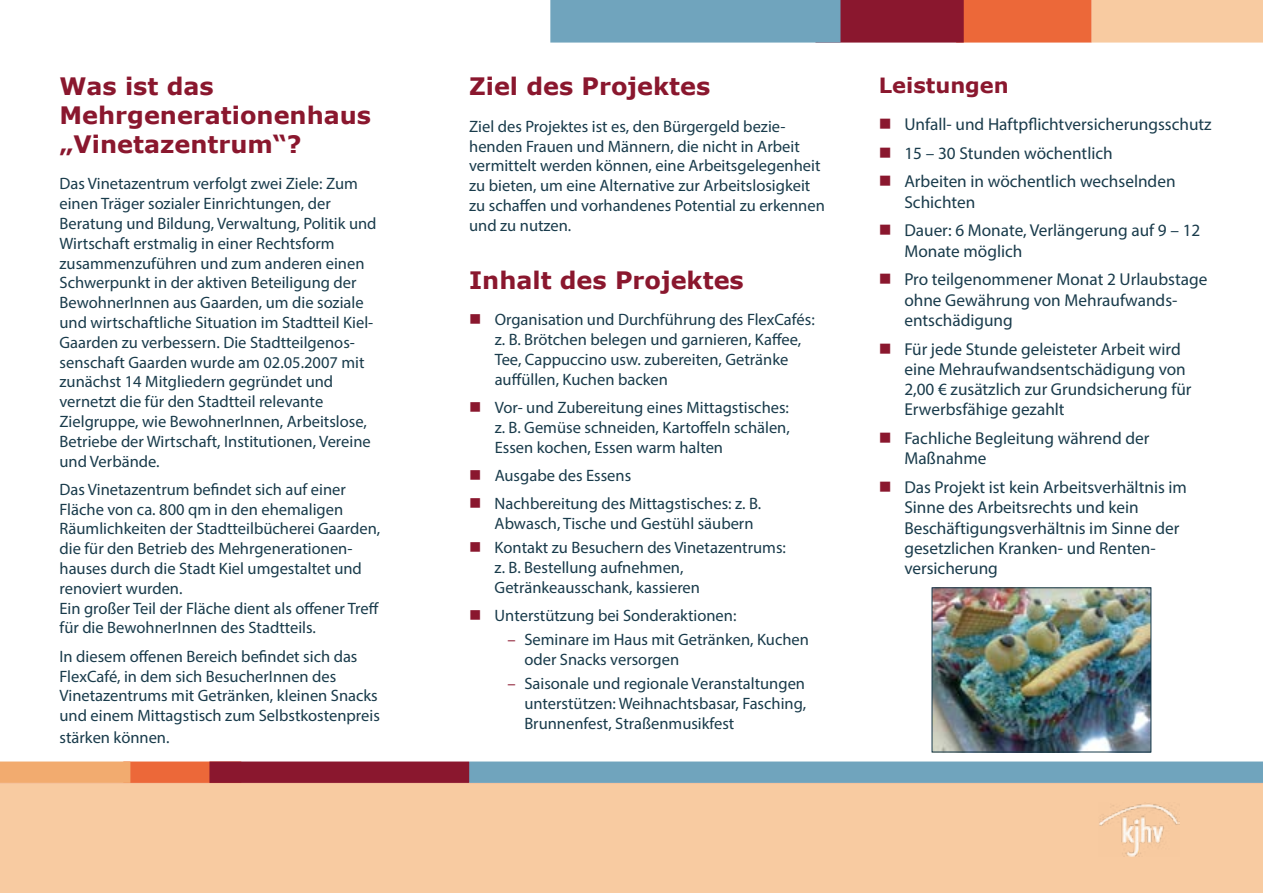
<style>
.page{position:relative;width:1263px;height:893px;background:#fff}
.page>*{position:absolute;margin:0;border:0;box-sizing:border-box;transform-origin:0 0}
.t1{font:700 24px/28.8px "Verdana";color:#8a172e}
.t2{font:700 21px "Verdana";color:#8a172e}
.t3{font:17.25px/20.2px "Myriad Pro";color:#193b4b}
.t4{font:16.5px/19.8px "Myriad Pro";color:#193b4b}
.s1{color:#8a172e}
</style>
<div class="page">
<div style="left:0;top:783px;width:1263px;height:110px;background:#f8cba1"></div>
<div style="left:123px;top:761px;width:118px;height:22px;background:#ec6839;border:2px solid #ec6839"></div>
<svg style="left:0;top:761px;width:130px;height:22px;background:#f2ad72"></svg>
<svg style="left:469px;top:761px;width:794px;height:22px;background:#74a6be"></svg>
<div style="left:209px;top:761px;width:260px;height:22px;background:#8a172e;border:2px solid #8a172e"></div>
<svg style="left:550px;top:0;width:713px;height:43px;background:#ac8b87"></svg>
<img style="left:933px;top:589px;width:216px;height:161px">
<div style="left:931px;top:587px;width:220px;height:165px;border:1px solid #193b4b"></div>
<img style="left:1098px;top:803px;width:81px;height:54px">
<h1 class="t1" style="left:60px;top:71px;width:313px">Was ist das<br>Mehrgenerationenhaus „Vinetazentrum“?</h1>
<p class="t4" style="left:60px;top:174px;width:319px">Das Vinetazentrum verfolgt zwei Ziele: Zum einen Träger sozialer Einrichtungen, der Beratung und Bildung, Verwaltung, Politik und Wirtschaft erstmalig in einer Rechtsform zusammenzuführen und zum anderen einen Schwerpunkt in der aktiven Beteiligung der BewohnerInnen aus Gaarden, um die soziale und wirtschaftliche Situation im Stadtteil Kiel-Gaarden zu verbessern. Die Stadtteilgenos&shy;senschaft Gaarden wurde am 02.05.2007 mit zunächst 14 Mitgliedern gegründet und vernetzt die für den Stadtteil relevante Zielgruppe, wie BewohnerInnen, Arbeitslose, Betriebe der Wirtschaft, Institutionen, Vereine und Verbände.</p>
<p class="t4" style="left:60px;top:479px;width:322px">Das Vinetazentrum befindet sich auf einer Fläche von ca. 800 qm in den ehemaligen Räumlichkeiten der Stadtteilbücherei Gaarden, die für den Betrieb des Mehrgenerationen&shy;hauses durch die Stadt Kiel umgestaltet und renoviert wurden.<br>Ein großer Teil der Fläche dient als offener Treff für die BewohnerInnen des Stadtteils.</p>
<p class="t4" style="left:60px;top:646px;width:322px">In diesem offenen Bereich befindet sich das FlexCafé, in dem sich BesucherInnen des Vinetazentrums mit Getränken, kleinen Snacks und einem Mittagstisch zum Selbstkostenpreis</p>
<p class="t4" style="left:60px;top:727px;width:112px">stärken können.</p>
<h1 class="t1" style="left:469px;top:71px;width:243px">Ziel des Projektes</h1>
<p class="t4" style="left:469px;top:116px;width:357px">Ziel des Projektes ist es, den Bürgergeld bezie&shy;henden Frauen und Männern, die nicht in Arbeit vermittelt werden können, eine Arbeitsgelegenheit zu bieten, um eine Alternative zur Arbeitslosigkeit zu schaffen und vorhandenes Potential zu erkennen und zu nutzen.</p>
<h1 class="t1" style="left:469px;top:265px;width:276px">Inhalt des Projektes</h1>
<p class="t4" style="left:495px;top:310px;width:322px">Organisation und Durchführung des FlexCafés: z. B. Brötchen belegen und garnieren, Kaffee, Tee, Cappuccino usw. zubereiten, Getränke auffüllen, Kuchen backen</p>
<p class="t4" style="left:495px;top:397px;width:297px;text-align:justify">Vor- und Zubereitung eines Mittagstisches: z. B. Gemüse schneiden, Kartoffeln schälen, Essen kochen, Essen warm halten</p>
<p class="t4" style="left:495px;top:461px;width:268px;line-height:28.3px">Ausgabe des Essens<br>Nachbereitung des Mittagstisches: z. B.</p>
<p class="t4" style="left:495px;top:511px;width:293px;line-height:24px">Abwasch, Tische und Gestühl säubern<br>Kontakt zu Besuchern des Vinetazentrums:</p>
<p class="t4" style="left:495px;top:557px;width:207px">z. B. Bestellung aufnehmen,<br>Getränkeausschank, kassieren</p>
<p class="t4" style="left:495px;top:605px;width:243px">Unterstützung bei Sonderaktionen:</p>
<p class="t4" style="left:524px;top:629px;width:286px;text-indent:-17px"><span class="s1">–</span> Seminare im Haus mit Getränken, Kuchen oder Snacks versorgen</p>
<p class="t4" style="left:524px;top:673px;width:283px;text-align:justify;text-indent:-17px"><span class="s1">–</span> Saisonale und regionale Veranstaltungen unterstützen: Weihnachtsbasar, Fasching, Brunnenfest, Straßenmusikfest</p>
<p class="t2" style="left:879px;top:70px;width:132px">Leistungen</p>
<p class="t3" style="left:904px;top:109px;width:309px;line-height:28.8px">Unfall- und Haftpflichtversicherungsschutz<br>15 – 30 Stunden wöchentlich<br>Arbeiten in wöchentlich wechselnden</p>
<p class="t3" style="left:904px;top:187px;width:298px;line-height:28.8px">Schichten<br>Dauer: 6 Monate, Verlängerung auf 9 – 12</p>
<p class="t3" style="left:904px;top:236px;width:304px;line-height:28.8px">Monate möglich<br>Pro teilgenommener Monat 2 Urlaubstage</p>
<p class="t3" style="left:904px;top:289px;width:275px">ohne Gewährung von Mehraufwands&shy;entschädigung</p>
<p class="t3" style="left:904px;top:338px;width:289px">Für jede Stunde geleisteter Arbeit wird eine Mehraufwandsentschädigung von 2,00 € zusätzlich zur Grundsicherung für Erwerbsfähige gezahlt</p>
<p class="t3" style="left:904px;top:428px;width:247px">Fachliche Begleitung während der<br>Maßnahme</p>
<p class="t3" style="left:904px;top:477px;width:284px">Das Projekt ist kein Arbeitsverhältnis im Sinne des Arbeitsrechts und kein Beschäftigungsverhältnis im Sinne der gesetzlichen Kranken- und Renten&shy;versicherung</p>
</div>
